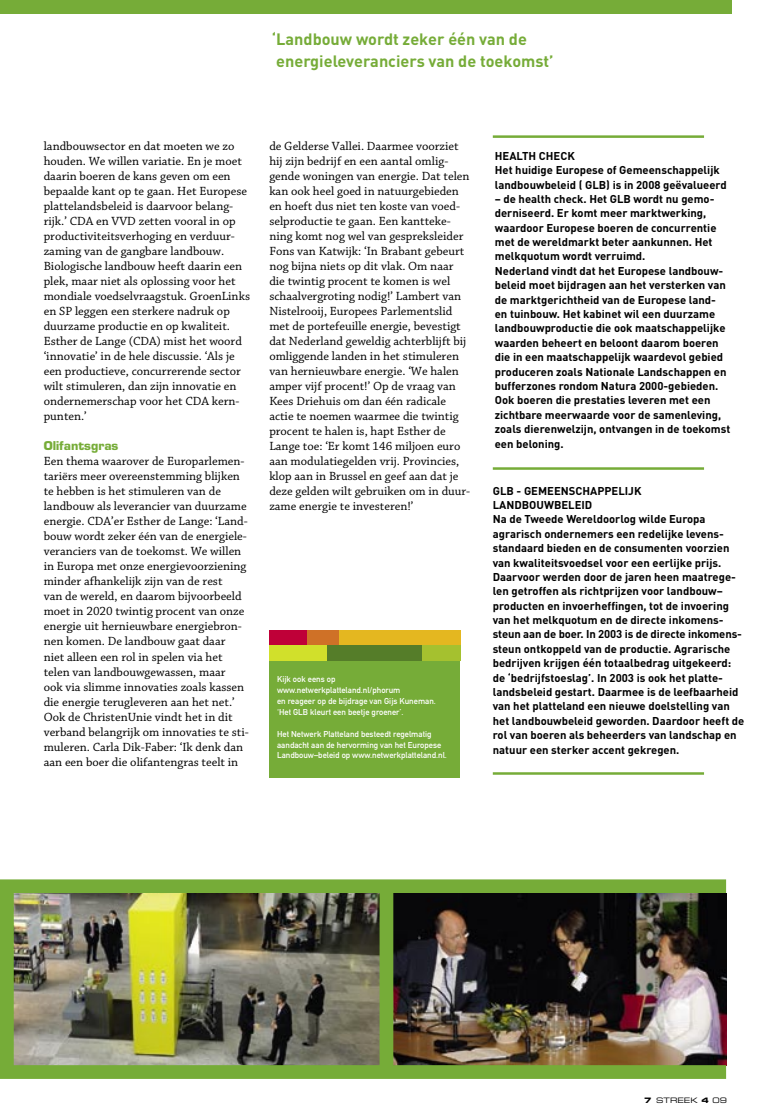
<style>
.page{position:relative;width:780px;height:1117px;background:#fff}
.page>*{position:absolute;margin:0;border:0;box-sizing:border-box;transform-origin:0 0}
.Artikelen_-_streamer{font:700 16.25px/22.5px "DIN";color:#76ac38}
.Artikelen-platte_tekst{font:12.5px/15px "Chaparral MM 390 10";color:#000}
.Artikelen-tussenkopje{font:700 11.88px "Eurostile";color:#76ac38}
.artikel-kadertxt{font:700 11.25px/14.4px "DIN";color:#000}
.artikel-kadertxt-2{font:8.38px/11px "DIN Mittelschrift";color:#fff}
.t1{font:7.5px "Eurostile Extended Two";color:#000}
.s1{font-family:"Eurostile Bold Extended Two"}
</style>
<div class="page">
<div style="left:0;top:0;width:731px;height:14px;background:#76ac38"></div>
<hr style="left:493px;top:135px;width:211px;height:3px;background:#76ac38">
<hr style="left:493px;top:467px;width:211px;height:2px;background:#76ac38">
<hr style="left:493px;top:772px;width:211px;height:2px;background:#76ac38">
<div style="left:269px;top:656px;width:191px;height:121px;background:#76ac38"></div>
<div style="left:269px;top:630px;width:39px;height:15px;background:#bf0038"></div>
<div style="left:307px;top:630px;width:32px;height:15px;background:#cf7127"></div>
<div style="left:339px;top:630px;width:121px;height:15px;background:#e4b720"></div>
<div style="left:269px;top:645px;width:58px;height:16px;background:#d1e02b"></div>
<div style="left:327px;top:645px;width:94px;height:16px;background:#557d29"></div>
<div style="left:421px;top:645px;width:39px;height:16px;background:#a5c12f"></div>
<div style="left:0;top:879px;width:726px;height:13px;background:#76ac38"></div>
<img style="left:14px;top:892px;width:712px;height:172px">
<div style="left:0;top:887px;width:14px;height:182px;background:#76ac38"></div>
<div style="left:379px;top:884px;width:14px;height:182px;background:#76ac38"></div>
<div style="left:0;top:1064px;width:726px;height:14px;background:#76ac38"></div>
<p class="Artikelen_-_streamer" style="left:272px;top:27px;width:283px">‘ Landbouw wordt zeker één van de energieleveranciers van de toekomst’</p>
<p class="Artikelen-platte_tekst" style="left:44px;top:139px;width:208px">landbouwsector en dat moeten we zo houden. We willen variatie. En je moet daarin boeren de kans geven om een bepaalde kant op te gaan. Het Europese plattelandsbeleid is daarvoor belang&shy;rijk.’ CDA en VVD zetten vooral in op productiviteitsverhoging en verduur&shy;zaming van de gangbare landbouw.<br>Biologische landbouw heeft daarin een plek, maar niet als oplossing voor het mondiale voedselvraagstuk. GroenLinks en SP leggen een sterkere nadruk op duurzame productie en op kwaliteit.<br>Esther de Lange (CDA) mist het woord ‘innovatie’ in de hele discussie. ‘Als je een productieve, concurrerende sector wilt stimuleren, dan zijn innovatie en ondernemerschap voor het CDA kern&shy;punten.’</p>
<p class="Artikelen-tussenkopje" style="left:44px;top:438px;width:76px">Olifantsgras</p>
<p class="Artikelen-platte_tekst" style="left:44px;top:454px;width:206px">Een thema waarover de Europarlemen&shy;tariërs meer overeenstemming blijken te hebben is het stimuleren van de landbouw als leverancier van duurzame energie. CDA’er Esther de Lange: ‘Land&shy;bouw wordt zeker één van de energiele&shy;veranciers van de toekomst. We willen in Europa met onze energievoorziening minder afhankelijk zijn van de rest<br>van de wereld, en daarom bijvoorbeeld moet in 2020 twintig procent van onze energie uit hernieuwbare energiebron&shy;nen komen. De landbouw gaat daar niet alleen een rol in spelen via het telen van landbouwgewassen, maar<br>ook via slimme innovaties zoals kassen die energie terugleveren aan het net.’ Ook de ChristenUnie vindt het in dit verband belangrijk om innovaties te sti&shy;muleren. Carla Dik-Faber: ‘Ik denk dan aan een boer die olifantengras teelt in</p>
<p class="Artikelen-platte_tekst" style="left:269px;top:139px;width:202px">de Gelderse Vallei. Daarmee voorziet hij zijn bedrijf en een aantal omlig&shy;gende woningen van energie. Dat telen kan ook heel goed in natuurgebieden en hoeft dus niet ten koste van voed&shy;selproductie te gaan. Een kantteke&shy;ning komt nog wel van gespreksleider Fons van Katwijk: ‘In Brabant gebeurt nog bijna niets op dit vlak. Om naar die twintig procent te komen is wel schaalvergroting nodig!’ Lambert van Nistelrooij, Europees Parlementslid met de portefeuille energie, bevestigt dat Nederland geweldig achterblijft bij omliggende landen in het stimuleren van hernieuwbare energie. ‘We halen amper vijf procent!’ Op de vraag van Kees Driehuis om dan één radicale actie te noemen waarmee die twintig procent te halen is, hapt Esther de Lange toe: ‘Er komt 146 miljoen euro aan modulatiegelden vrij. Provincies, klop aan in Brussel en geef aan dat je deze gelden wilt gebruiken om in duur&shy;zame energie te investeren!’</p>
<p class="artikel-kadertxt-2" style="left:277px;top:673px;width:125px">Kijk ook eens op www.netwerkplatteland.nl/phorum</p>
<p class="artikel-kadertxt-2" style="left:277px;top:695px;width:160px">en reageer op de bijdrage van Gijs Kuneman. ‘Het GLB kleurt een beetje groener’.</p>
<p class="artikel-kadertxt-2" style="left:277px;top:728px;width:171px">Het Netwerk Platteland besteedt regelmatig aandacht aan de hervorming van het Europese<br>Landbouw–beleid op www.netwerkplatteland.nl.</p>
<p class="artikel-kadertxt" style="left:495px;top:148px;width:81px">HEALTH CHECK</p>
<p class="artikel-kadertxt" style="left:495px;top:162px;width:233px">Het huidige Europese of Gemeenschappelijk landbouwbeleid ( GLB) is in 2008 geëvalueerd</p>
<p class="artikel-kadertxt" style="left:495px;top:191px;width:223px">– de health check. Het GLB wordt nu gemo&shy;derniseerd. Er komt meer marktwerking, waardoor Europese boeren de concurrentie met de wereldmarkt beter aankunnen. Het melkquotum wordt verruimd.</p>
<p class="artikel-kadertxt" style="left:495px;top:263px;width:237px">Nederland vindt dat het Europese landbouw&shy;beleid moet bijdragen aan het versterken van de marktgerichtheid van de Europese land&shy;en tuinbouw. Het kabinet wil een duurzame landbouwproductie die ook maatschappelijke waarden beheert en beloont daarom boeren die in een maatschappelijk waardevol gebied produceren zoals Nationale Landschappen en bufferzones rondom Natura 2000-gebieden.<br>Ook boeren die prestaties leveren met een zichtbare meerwaarde voor de samenleving, zoals dierenwelzijn, ontvangen in de toekomst een beloning.</p>
<p class="artikel-kadertxt" style="left:493px;top:482px;width:150px">GLB - GEMEENSCHAPPELIJK<br>LANDBOUWBELEID</p>
<p class="artikel-kadertxt" style="left:493px;top:511px;width:253px">Na de Tweede Wereldoorlog wilde Europa agrarisch ondernemers een redelijke levens&shy;standaard bieden en de consumenten voorzien van kwaliteitsvoedsel voor een eerlijke prijs.<br>Daarvoor werden door de jaren heen maatrege&shy;len getroffen als richtprijzen voor landbouw– producten en invoerheffingen, tot de invoering van het melkquotum en de directe inkomens&shy;steun aan de boer. In 2003 is de directe inkomens&shy;steun ontkoppeld van de productie. Agrarische bedrijven krijgen één totaalbedrag uitgekeerd: de ‘bedrijfstoeslag’. In 2003 is ook het platte&shy;landsbeleid gestart. Daarmee is de leefbaarheid van het platteland een nieuwe doelstelling van het landbouwbeleid geworden. Daardoor heeft de rol van boeren als beheerders van landschap en natuur een sterker accent gekregen.</p>
<p class="t1" style="left:644px;top:1094px;width:84px"><span class="s1">7</span> STREEK <span class="s1">4</span> 09</p>
</div>
